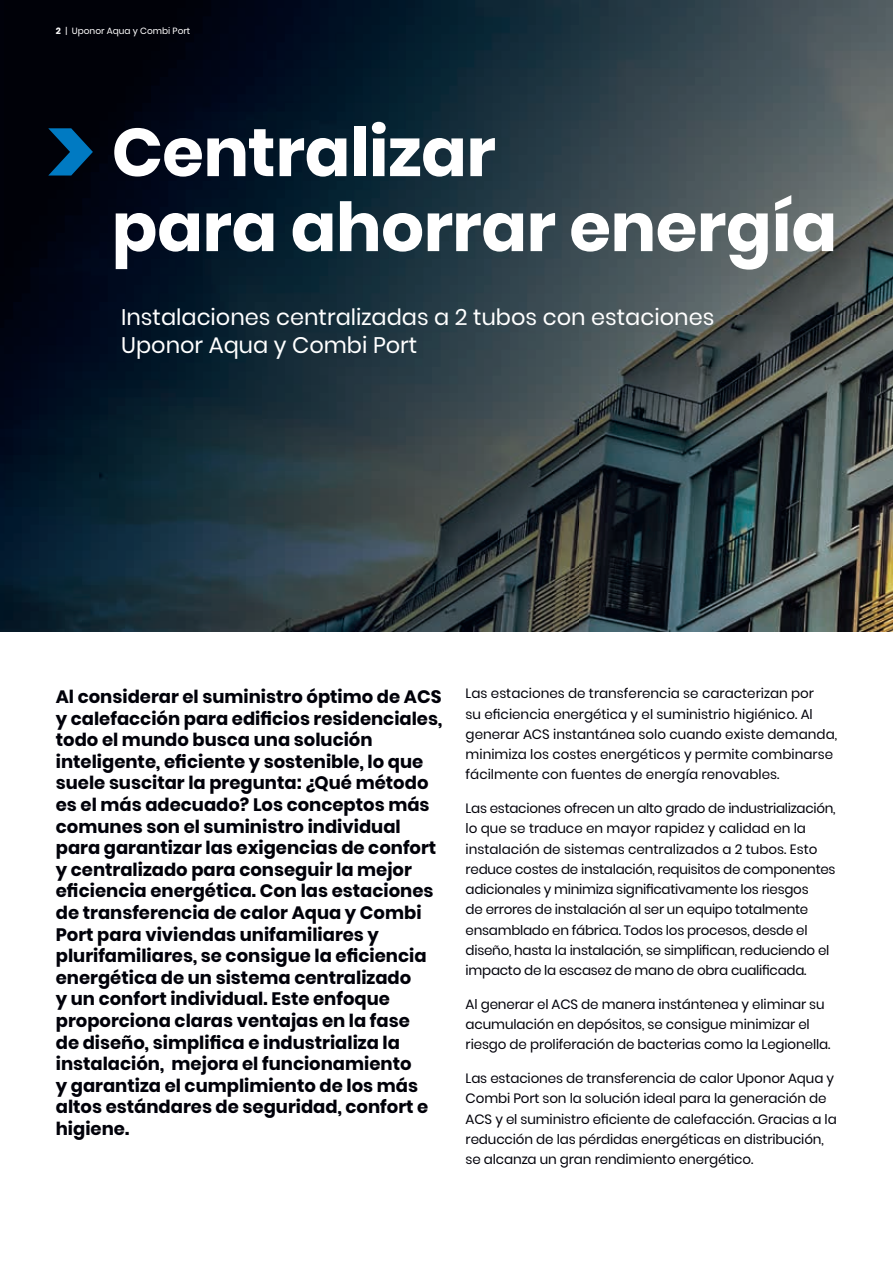
<style>
.page{position:relative;width:893px;height:1263px;background:#fff}
.page>*{position:absolute;margin:0;border:0;box-sizing:border-box;transform-origin:0 0}
.t1{font:700 67.5px/75px "Poppins";letter-spacing:-.005em;color:#fff}
.t2{font:22.5px/28.5px "Poppins";color:#fff}
.t3{font:700 18px/21.6px "Poppins";color:#000109}
.t4{font:13.5px/20.2px "Poppins";letter-spacing:-.01em;color:#000109}
.t5{font:9px "Poppins";color:#fff}
.s1{font-weight:700}
</style>
<div class="page">
<img style="left:0;top:0;width:893px;height:631px">
<svg style="left:48px;top:128px;width:45px;height:48px;background:#003d65"></svg>
<p class="t5" style="left:56px;top:26px;width:136px"><span class="s1">2</span> | Uponor Aqua y Combi Port</p>
<h1 class="t1" style="left:112px;top:115px;width:727px">Centralizar<br>para ahorrar energía</h1>
<h2 class="t2" style="left:121px;top:303px;width:595px">Instalaciones centralizadas a 2 tubos con estaciones<br>Uponor Aqua y Combi Port</h2>
<p class="t3" style="left:56px;top:686px;width:388px">Al considerar el suministro óptimo de ACS y calefacción para edificios residenciales, todo el mundo busca una solución inteligente, eficiente y sostenible, lo que suele suscitar la pregunta: ¿Qué método es el más adecuado? Los conceptos más comunes son el suministro individual para garantizar las exigencias de confort y centralizado para conseguir la mejor eficiencia energética. Con las estaciones de transferencia de calor Aqua y Combi Port para viviendas unifamiliares y plurifamiliares, se consigue la eficiencia energética de un sistema centralizado<br>y un confort individual. Este enfoque proporciona claras ventajas en la fase<br>de diseño, simplifica e industrializa la instalación, mejora el funcionamiento<br>y garantiza el cumplimiento de los más altos estándares de seguridad, confort e higiene.</p>
<p class="t4" style="left:466px;top:683px;width:373px">Las estaciones de transferencia se caracterizan por<br>su eficiencia energética y el suministrio higiénico. Al generar ACS instantánea solo cuando existe demanda, minimiza los costes energéticos y permite combinarse fácilmente con fuentes de energía renovables.</p>
<p class="t4" style="left:466px;top:798px;width:371px">Las estaciones ofrecen un alto grado de industrialización, lo que se traduce en mayor rapidez y calidad en la instalación de sistemas centralizados a 2 tubos. Esto reduce costes de instalación, requisitos de componentes adicionales y minimiza significativamente los riesgos<br>de errores de instalación al ser un equipo totalmente ensamblado en fábrica. Todos los procesos, desde el diseño, hasta la instalación, se simplifican, reduciendo el impacto de la escasez de mano de obra cualificada.</p>
<p class="t4" style="left:466px;top:994px;width:366px">Al generar el ACS de manera instántenea y eliminar su acumulación en depósitos, se consigue minimizar el riesgo de proliferación de bacterias como la Legionella.</p>
<p class="t4" style="left:466px;top:1068px;width:373px">Las estaciones de transferencia de calor Uponor Aqua y Combi Port son la solución ideal para la generación de ACS y el suministro eficiente de calefacción. Gracias a la reducción de las pérdidas energéticas en distribución, se alcanza un gran rendimiento energético.</p>
</div>
